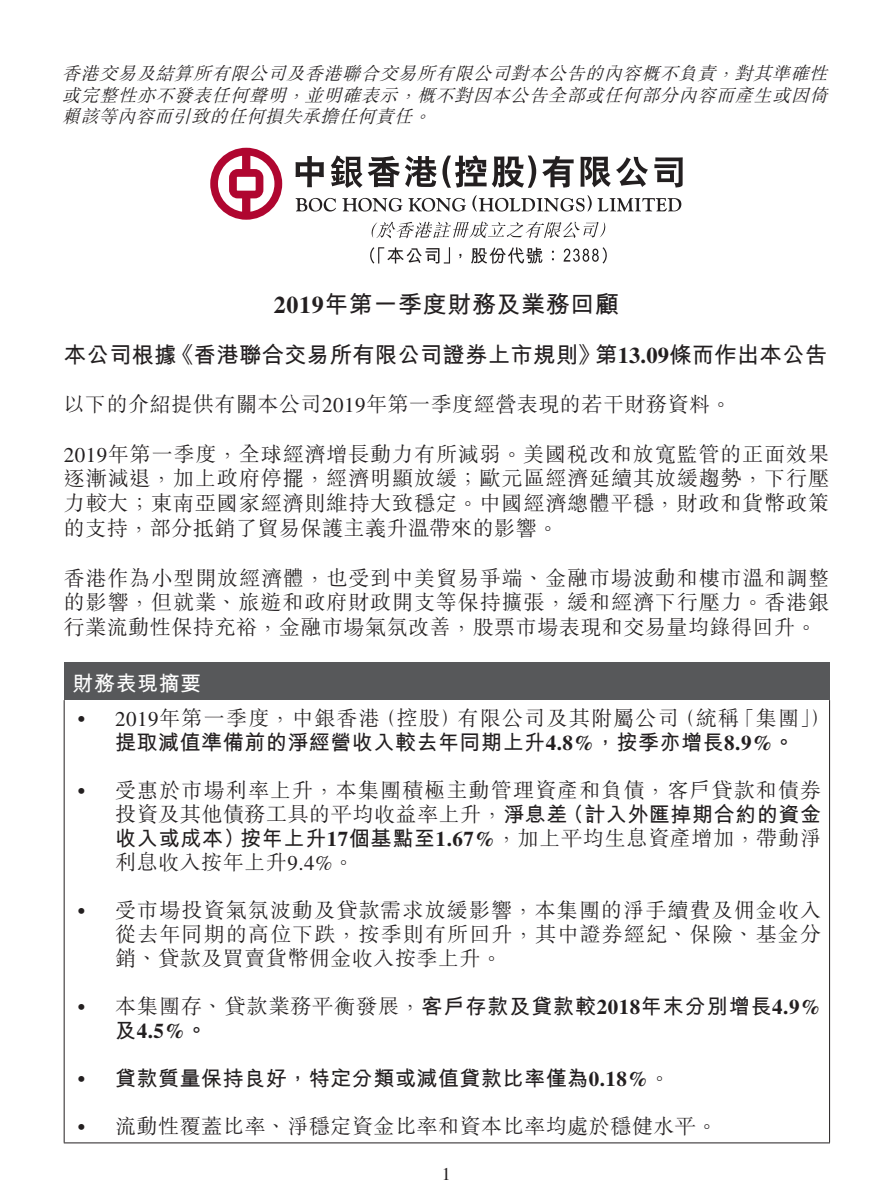
<style>
.page{position:relative;width:893px;height:1191px;background:#fff}
.page>*{position:absolute;margin:0;border:0;box-sizing:border-box;transform-origin:0 0}
.t1{font:700 24px "M Hei HK";letter-spacing:.025em;color:#231f20}
.t2{font:700 22.5px "M Hei HK";letter-spacing:.005em;color:#231f20}
.t3{font:300 21px/24.8px "M Sung HK";letter-spacing:.025em;color:#231f20;text-align:justify}
.t4{font:700 21px "M Hei HK";letter-spacing:.025em;color:#231f20}
.t5{font:300 21px "M Sung HK";letter-spacing:.06em;color:#231f20}
.t6{font:300 21px "M Sung HK";letter-spacing:.045em;color:#231f20}
.t7{font:700 21px "M Hei HK";letter-spacing:.025em;color:#fff}
.t8{font:700 21px "Times LT Std";color:#231f20}
.t9{font:italic 300 18px/21.8px "M Sung HK";color:#231f20;text-align:justify}
.t10{font:18px "Times LT Std";color:#231f20}
.s1{font-family:"Times LT Std"}
.s2{font-family:"Times LT Std";font-weight:400}
.s3{font-family:"Times LT Std";font-weight:700}
.s4{font-family:"M Hei HK";font-weight:700}
.s5{font-family:"M Hei HK"}
.s6{font-family:"M Sung HK";font-weight:300}
</style>
<div class="page">
<svg style="left:296px;top:195px;width:385px;height:17px"></svg>
<svg style="left:296px;top:155px;width:387px;height:33px"></svg>
<svg style="left:210px;top:148px;width:72px;height:72px"></svg>
<svg style="left:371px;top:221px;width:235px;height:17px"></svg>
<svg style="left:370px;top:247px;width:80px;height:16px"></svg>
<svg style="left:471px;top:247px;width:72px;height:17px"></svg>
<svg style="left:563px;top:247px;width:44px;height:16px"></svg>
<div style="left:64px;top:662px;width:766px;height:38px;background:#57585a"></div>
<hr style="left:64px;top:700px;width:1px;height:442px;background:#231f20">
<hr style="left:829px;top:700px;width:1px;height:442px;background:#231f20">
<hr style="left:64px;top:1142px;width:766px;height:1px;background:#231f20">
<p class="t9" style="left:62px;top:62px;width:773px">香港交易及結算所有限公司及香港聯合交易所有限公司對本公告的內容概不負責，對其準確性或完整性亦不發表任何聲明，並明確表示，概不對因本公告全部或任何部分內容而產生或因倚賴該等內容而引致的任何損失承擔任何責任。</p>
<p class="t1" style="left:274px;top:287px;width:346px"><span class="s1">2019</span>年第一季度財務及業務回顧</p>
<p class="t2" style="left:64px;top:338px;width:765px">本公司根據《香港聯合交易所有限公司證券上市規則》第<span class="s1">13.09</span>條而作出本公告</p>
<p class="t3" style="left:64px;top:391px;width:669px">以下的介紹提供有關本公司<span class="s2">2019</span>年第一季度經營表現的若干財務資料。</p>
<p class="t3" style="left:64px;top:441px;width:767px"><span class="s2">2019</span>年第一季度，全球經濟增長動力有所減弱。美國稅改和放寬監管的正面效果逐漸減退，加上政府停擺，經濟明顯放緩；歐元區經濟延續其放緩趨勢，下行壓力較大；東南亞國家經濟則維持大致穩定。中國經濟總體平穩，財政和貨幣政策的支持，部分抵銷了貿易保護主義升溫帶來的影響。</p>
<p class="t3" style="left:64px;top:564px;width:767px">香港作為小型開放經濟體，也受到中美貿易爭端、金融市場波動和樓市溫和調整的影響，但就業、旅遊和政府財政開支等保持擴張，緩和經濟下行壓力。香港銀行業流動性保持充裕，金融市場氣氛改善，股票市場表現和交易量均錄得回升。</p>
<p class="t7" style="left:73px;top:668px;width:130px">財務表現摘要</p>
<p class="t5" style="left:78px;top:703px;width:755px"><span class="s3">•</span> <span class="s2">2019</span>年第一季度，中銀香港（控股）有限公司及其附屬公司（統稱「集團」）</p>
<p class="t4" style="left:115px;top:726px;width:681px">提取減值準備前的淨經營收入較去年同期上升<span class="s1">4.8%</span>，按季亦增長<span class="s1">8.9%</span>。</p>
<p class="t3" style="left:115px;top:777px;width:707px;line-height:24px;text-indent:-37px"><span class="s3">•</span> 受惠於市場利率上升，本集團積極主動管理資產和負債，客戶貸款和債券投資及其他債務工具的平均收益率上升，<span class="s4">淨息差（計入外匯掉期合約的資金收入或成本）按年上升</span><span class="s3">17</span><span class="s4">個基點至</span><span class="s3">1.67%</span>，加上平均生息資產增加，帶動淨利息收入按年上升<span class="s2">9.4%</span>。</p>
<p class="t3" style="left:115px;top:897px;width:707px;line-height:24px;text-indent:-37px"><span class="s3">•</span> 受市場投資氣氛波動及貸款需求放緩影響，本集團的淨手續費及佣金收入從去年同期的高位下跌，按季則有所回升，其中證券經紀、保險、基金分銷、貸款及買賣貨幣佣金收入按季上升。</p>
<p class="t6" style="left:78px;top:991px;width:745px"><span class="s3">•</span> 本集團存、貸款業務平衡發展，<span class="s4">客戶存款及貸款較</span><span class="s3">2018</span><span class="s4">年末分別增長</span><span class="s3">4.9%</span></p>
<p class="t8" style="left:115px;top:1018px;width:93px"><span class="s5">及</span>4.5%<span class="s5">。</span></p>
<p class="t4" style="left:78px;top:1063px;width:594px"><span class="s1">•</span> 貸款質量保持良好，特定分類或減值貸款比率僅為<span class="s1">0.18%</span><span class="s6">。</span></p>
<p class="t3" style="left:78px;top:1112px;width:641px"><span class="s3">•</span> 流動性覆蓋比率、淨穩定資金比率和資本比率均處於穩健水平。</p>
<p class="t10" style="left:442px;top:1164px;width:10px">1</p>
</div>
